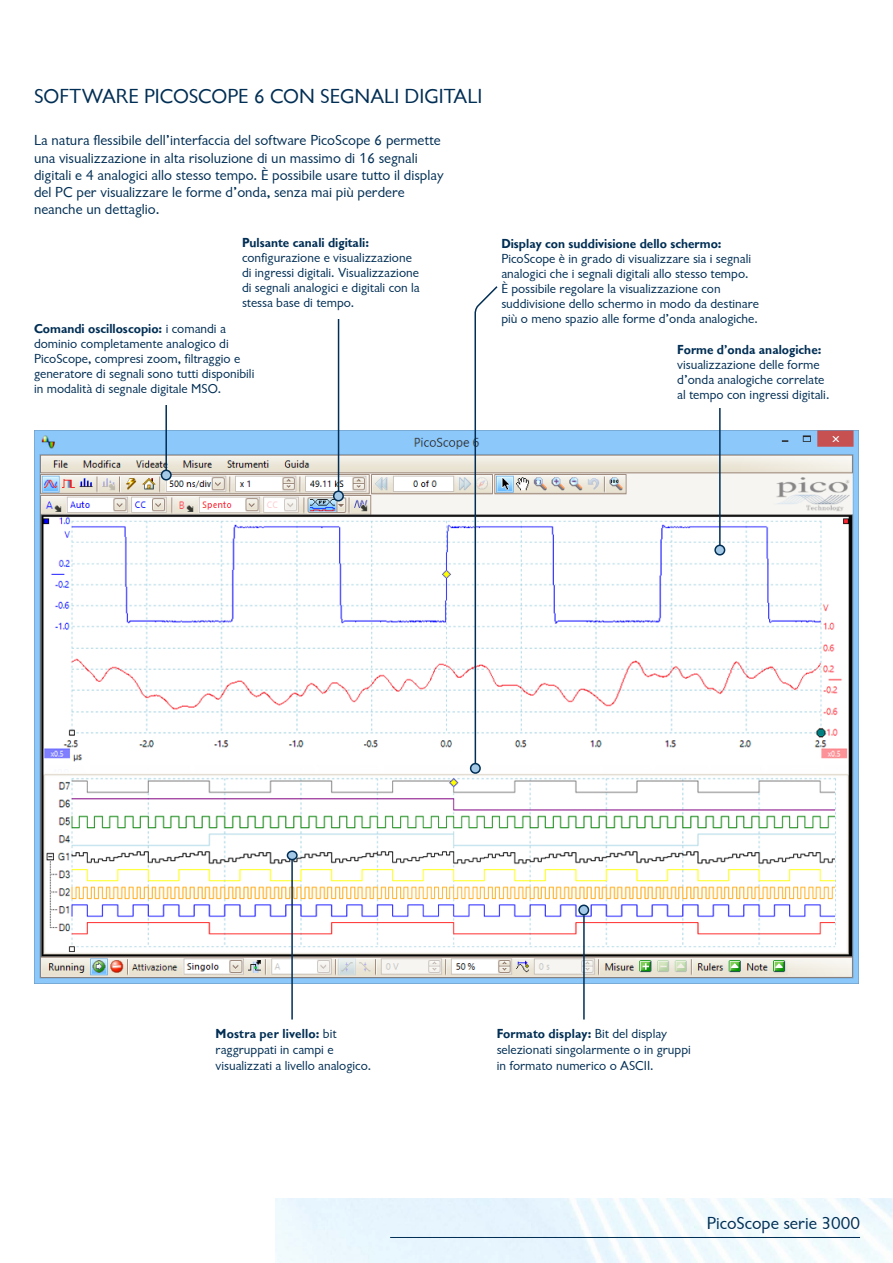
<style>
.page{position:relative;width:893px;height:1263px;background:#fff}
.page>*{position:absolute;margin:0;border:0;box-sizing:border-box;transform-origin:0 0}
.t1{font:21px "Chantilly";color:#002e54}
.t2{font:18px "Chantilly";color:#002e54}
.t3{font:15px/17.2px "Chantilly";color:#002e54}
.t4{font:13.5px/15px "Chantilly";color:#002e54}
.t5{font:700 13.5px "Chantilly";color:#002e54}
.s1{font-weight:700}
</style>
<div class="page">
<hr style="left:390px;top:1237px;width:470px;height:1px;background:#002e54">
<img style="left:34px;top:430px;width:825px;height:554px">
<hr style="left:719px;top:376px;width:2px;height:174px;background:#002e54">
<div style="left:715px;top:545px;width:10px;height:10px;background:#a4c9e7;border-radius:50%"></div>
<div style="left:714px;top:545px;width:11px;height:10px;border:2px solid #002e54;border-radius:50%"></div>
<svg style="left:474px;top:286px;width:25px;height:484px"></svg>
<div style="left:471px;top:764px;width:9px;height:9px;background:#a4c9e7;border-radius:50%"></div>
<div style="left:470px;top:763px;width:11px;height:11px;border:2px solid #002e54;border-radius:50%"></div>
<hr style="left:291px;top:855px;width:2px;height:164px;background:#002e54">
<hr style="left:583px;top:915px;width:2px;height:104px;background:#002e54">
<div style="left:287px;top:851px;width:10px;height:8px;background:#a4c9e7;border-radius:50%"></div>
<div style="left:287px;top:850px;width:11px;height:10px;border:2px solid #002e54;border-radius:50%"></div>
<div style="left:579px;top:905px;width:9px;height:10px;background:#a4c9e7;border-radius:50%"></div>
<div style="left:578px;top:904px;width:11px;height:11px;border:2px solid #002e54;border-radius:50%"></div>
<hr style="left:165px;top:404px;width:2px;height:71px;background:#002e54">
<div style="left:161px;top:470px;width:10px;height:10px;background:#a4c9e7;border-radius:50%"></div>
<div style="left:161px;top:470px;width:11px;height:10px;border:2px solid #002e54;border-radius:50%"></div>
<div style="left:677px;top:342px;width:182px;height:66px;background:#fff"></div>
<hr style="left:338px;top:307px;width:1px;height:189px;background:#002e54">
<div style="left:334px;top:491px;width:9px;height:10px;background:#a4c9e7;border-radius:50%"></div>
<div style="left:333px;top:490px;width:11px;height:11px;border:2px solid #002e54;border-radius:50%"></div>
<div style="left:242px;top:235px;width:190px;height:83px;background:#fff"></div>
<h1 class="t1" style="left:34px;top:85px;width:450px">SOFTWARE PICOSCOPE 6 CON SEGNALI DIGITALI</h1>
<p class="t3" style="left:34px;top:132px;width:411px">La natura flessibile dell’interfaccia del software PicoScope 6 permette una visualizzazione in alta risoluzione di un massimo di 16 segnali digitali e 4 analogici allo stesso tempo. È possibile usare tutto il display del PC per visualizzare le forme d’onda, senza mai più perdere neanche un dettaglio.</p>
<p class="t5" style="left:242px;top:235px;width:128px">Pulsante canali digitali:</p>
<p class="t4" style="left:242px;top:250px;width:179px">configurazione e visualizzazione di ingressi digitali. Visualizzazione di segnali analogici e digitali con la stessa base di tempo.</p>
<p class="t4" style="left:34px;top:321px;width:222px"><span class="s1">Comandi oscilloscopio:</span> i comandi a dominio completamente analogico di PicoScope, compresi zoom, filtraggio e generatore di segnali sono tutti disponibili in modalità di segnale digitale MSO.</p>
<p class="t5" style="left:501px;top:236px;width:222px">Display con suddivisione dello schermo:</p>
<p class="t4" style="left:501px;top:251px;width:259px">PicoScope è in grado di visualizzare sia i segnali analogici che i segnali digitali allo stesso tempo.<br>È possibile regolare la visualizzazione con suddivisione dello schermo in modo da destinare più o meno spazio alle forme d’onda analogiche.</p>
<p class="t5" style="left:677px;top:342px;width:146px">Forme d’onda analogiche:</p>
<p class="t4" style="left:677px;top:357px;width:154px">visualizzazione delle forme d’onda analogiche correlate al tempo con ingressi digitali.</p>
<p class="t4" style="left:216px;top:1025px;width:157px;line-height:16.2px"><span class="s1">Mostra per livello:</span> bit raggruppati in campi e visualizzati a livello analogico.</p>
<p class="t4" style="left:497px;top:1025px;width:196px;line-height:16.2px"><span class="s1">Formato display:</span> Bit del display selezionati singolarmente o in gruppi in formato numerico o ASCII.</p>
<h2 class="t2" style="left:707px;top:1213px;width:155px">PicoScope serie 3000</h2>
</div>
